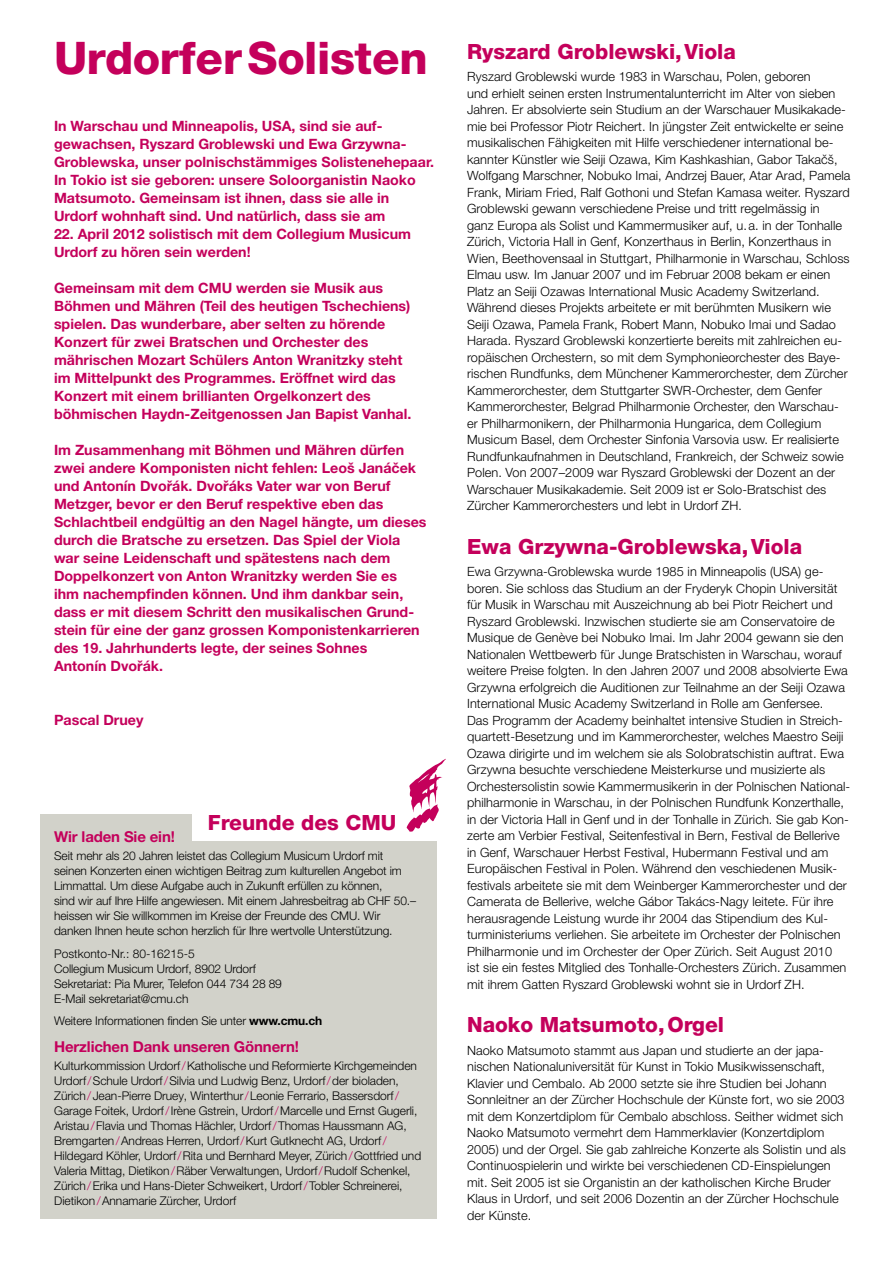
<style>
.page{position:relative;width:893px;height:1263px;background:#fff}
.page>*{position:absolute;margin:0;border:0;box-sizing:border-box;transform-origin:0 0}
.t1{font:800 45px "Helvetica Neue LT Std";letter-spacing:-.01em;color:#c4005b}
.t2{font:800 21px "Helvetica Neue LT Std";color:#c4005b}
.t3{font:700 15px "Helvetica Neue LT Pro";letter-spacing:-.01em;color:#c4005b}
.t4{font:700 14.25px/18px "Helvetica Neue LT Pro";color:#c4005b}
.t5{font:300 12.75px/16.5px "Helvetica Neue LT Pro";letter-spacing:.005em;color:#000}
.t6{font:300 12px/15px "Helvetica Neue LT Pro";letter-spacing:-.005em;color:#000}
.s1{font-weight:700}
.s2{color:#c4005b}
.s3{font-size:12px}
</style>
<div class="page">
<div style="left:40px;top:814px;width:397px;height:405px;background:#d2d2ca"></div>
<div style="left:193px;top:787px;width:257px;height:54px;background:#fff"></div>
<svg style="left:407px;top:759px;width:38px;height:73px"></svg>
<h1 class="t1" style="left:54px;top:31px;width:375px">UrdorferSolisten</h1>
<p class="t4" style="left:54px;top:116px;width:382px">In Warschau und Minneapolis, USA, sind sie auf&shy;gewachsen, Ryszard Groblewski und Ewa Grzywna-Groblewska, unser polnischstämmiges Solistenehepaar.<br>In Tokio ist sie geboren: unsere Soloorganistin Naoko Matsumoto. Gemeinsam ist ihnen, dass sie alle in Urdorf wohnhaft sind. Und natürlich, dass sie am</p>
<p class="t4" style="left:54px;top:224px;width:359px">22. April 2012 solistisch mit dem Collegium Musicum<br>Urdorf zu hören sein werden!</p>
<p class="t4" style="left:54px;top:278px;width:359px">Gemeinsam mit dem CMU werden sie Musik aus Böhmen und Mähren (Teil des heutigen Tschechiens) spielen. Das wunderbare, aber selten zu hörende Konzert für zwei Bratschen und Orchester des mährischen Mozart Schülers Anton Wranitzky steht im Mittelpunkt des Programmes. Eröffnet wird das Konzert mit einem brillianten Orgelkonzert des böhmischen Haydn-Zeitgenossen Jan Bapist Vanhal.</p>
<p class="t4" style="left:54px;top:440px;width:374px">Im Zusammenhang mit Böhmen und Mähren dürfen zwei andere Komponisten nicht fehlen: Leoš Janáček und Antonín Dvořák. Dvořáks Vater war von Beruf Metzger, bevor er den Beruf respektive eben das Schlachtbeil endgültig an den Nagel hängte, um dieses durch die Bratsche zu ersetzen. Das Spiel der Viola war seine Leidenschaft und spätestens nach dem Doppelkonzert von Anton Wranitzky werden Sie es<br>ihm nachempfinden können. Und ihm dankbar sein, dass er mit diesem Schritt den musikalischen Grund&shy;stein für eine der ganz grossen Komponistenkarrieren des 19. Jahrhunderts legte, der seines Sohnes<br>Antonín Dvořák.</p>
<p class="t4" style="left:54px;top:710px;width:91px">Pascal Druey</p>
<h2 class="t2" style="left:208px;top:810px;width:190px">Freunde des CMU</h2>
<p class="t3" style="left:54px;top:827px;width:122px">Wir laden Sie ein!</p>
<p class="t6" style="left:54px;top:848px;width:363px">Seit mehr als 20 Jahren leistet das Collegium Musicum Urdorf mit seinen Konzerten einen wichtigen Beitrag zum kulturellen Angebot im Limmattal. Um diese Aufgabe auch in Zukunft erfüllen zu können,<br>sind wir auf Ihre Hilfe angewiesen. Mit einem Jahresbeitrag ab CHF 50.– heissen wir Sie willkommen im Kreise der Freunde des CMU. Wir danken Ihnen heute schon herzlich für Ihre wertvolle Unterstützung.</p>
<p class="t6" style="left:54px;top:945px;width:229px">Postkonto-Nr.: 80-16215-5<br>Collegium Musicum Urdorf, 8902 Urdorf Sekretariat: Pia Murer, Telefon 044 734 28 89<br>E-Mail sekretariat@cmu.ch</p>
<p class="t6" style="left:54px;top:1013px;width:270px">Weitere Informationen finden Sie unter <span class="s1">www.cmu.ch</span></p>
<p class="t3" style="left:54px;top:1037px;width:246px">Herzlichen Dank unseren Gönnern!</p>
<p class="t6" style="left:54px;top:1058px;width:368px">Kulturkommission Urdorf<span class="s2">/</span>Katholische und Reformierte Kirchgemeinden Urdorf<span class="s2">/</span>Schule Urdorf<span class="s2">/</span>Silvia und Ludwig Benz, Urdorf<span class="s2">/</span>der bioladen, Zürich<span class="s2">/</span>Jean-Pierre Druey, Winterthur<span class="s2">/</span>Leonie Ferrario, Bassersdorf<span class="s2">/ </span>Garage Foitek, Urdorf<span class="s2">/</span>Irène Gstrein, Urdorf<span class="s2">/</span>Marcelle und Ernst Gugerli, Aristau<span class="s2">/</span>Flavia und Thomas Hächler, Urdorf<span class="s2">/</span>Thomas Haussmann AG, Bremgarten<span class="s2">/</span>Andreas Herren, Urdorf<span class="s2">/</span>Kurt Gutknecht AG, Urdorf<span class="s2">/ </span>Hildegard Köhler, Urdorf<span class="s2">/</span>Rita und Bernhard Meyer, Zürich<span class="s2">/</span>Gottfried und Valeria Mittag, Dietikon<span class="s2">/</span>Räber Verwaltungen, Urdorf<span class="s2">/</span>Rudolf Schenkel, Zürich<span class="s2">/</span>Erika und Hans-Dieter Schweikert, Urdorf<span class="s2">/</span>Tobler Schreinerei, Dietikon<span class="s2">/</span>Annamarie Zürcher, Urdorf</p>
<h2 class="t2" style="left:467px;top:39px;width:270px">Ryszard Groblewski,Viola</h2>
<p class="t5" style="left:467px;top:68px;width:385px">Ryszard Groblewski wurde 1983 in Warschau, Polen, geboren<br>und erhielt seinen ersten Instrumentalunterricht im Alter von sieben Jahren. Er absolvierte sein Studium an der Warschauer Musikakade&shy;mie bei Professor Piotr Reichert. In jüngster Zeit entwickelte er seine musikalischen Fähigkeiten mit Hilfe verschiedener international be&shy;kannter Künstler wie Seiji Ozawa, Kim Kashkashian, Gabor Takačš, Wolfgang Marschner, Nobuko Imai, Andrzej Bauer, Atar Arad, Pamela Frank, Miriam Fried, Ralf Gothoni und Stefan Kamasa weiter. Ryszard Groblewski gewann verschiedene Preise und tritt regelmässig in<br>ganz Europa als Solist und Kammermusiker auf, u. a. in der Tonhalle Zürich, Victoria Hall in Genf, Konzerthaus in Berlin, Konzerthaus in Wien, Beethovensaal in Stuttgart, Philharmonie in Warschau, Schloss Elmau usw. Im Januar 2007 und im Februar 2008 bekam er einen Platz an Seiji Ozawas International Music Academy Switzerland.<br>Während dieses Projekts arbeitete er mit berühmten Musikern wie Seiji Ozawa, Pamela Frank, Robert Mann, Nobuko Imai und Sadao Harada. Ryszard Groblewski konzertierte bereits mit zahlreichen eu&shy;ropäischen Orchestern, so mit dem Symphonieorchester des Baye&shy;rischen Rundfunks, dem Münchener Kammerorchester, dem Zürcher Kammerorchester, dem Stuttgarter SWR-Orchester, dem Genfer Kammerorchester, Belgrad Philharmonie Orchester, den Warschau&shy;er Philharmonikern, der Philharmonia Hungarica, dem Collegium Musicum Basel, dem Orchester Sinfonia Varsovia usw. Er realisierte Rundfunkaufnahmen in Deutschland, Frankreich, der Schweiz sowie Polen. Von 2007–2009 war Ryszard Groblewski der Dozent an der Warschauer Musikakademie. Seit 2009 ist er Solo-Bratschist des Zürcher Kammerorchesters und lebt in Urdorf ZH<span class="s3">.</span></p>
<h2 class="t2" style="left:467px;top:534px;width:337px">Ewa Grzywna-Groblewska,Viola</h2>
<p class="t5" style="left:467px;top:563px;width:385px">Ewa Grzywna-Groblewska wurde 1985 in Minneapolis (USA) ge&shy;boren. Sie schloss das Studium an der Fryderyk Chopin Universität für Musik in Warschau mit Auszeichnung ab bei Piotr Reichert und Ryszard Groblewski. Inzwischen studierte sie am Conservatoire de Musique de Genève bei Nobuko Imai. Im Jahr 2004 gewann sie den Nationalen Wettbewerb für Junge Bratschisten in Warschau, worauf weitere Preise folgten. In den Jahren 2007 und 2008 absolvierte Ewa Grzywna erfolgreich die Auditionen zur Teilnahme an der Seiji Ozawa International Music Academy Switzerland in Rolle am Genfersee.<br>Das Programm der Academy beinhaltet intensive Studien in Streich&shy;quartett-Besetzung und im Kammerorchester, welches Maestro Seiji Ozawa dirigirte und im welchem sie als Solobratschistin auftrat. Ewa Grzywna besuchte verschiedene Meisterkurse und musizierte als Orchestersolistin sowie Kammermusikerin in der Polnischen National&shy;philharmonie in Warschau, in der Polnischen Rundfunk Konzerthalle, in der Victoria Hall in Genf und in der Tonhalle in Zürich. Sie gab Kon&shy;zerte am Verbier Festival, Seitenfestival in Bern, Festival de Bellerive in Genf, Warschauer Herbst Festival, Hubermann Festival und am Europäischen Festival in Polen. Während den veschiedenen Musik&shy;festivals arbeitete sie mit dem Weinberger Kammerorchester und der Camerata de Bellerive, welche Gábor Takács-Nagy leitete. Für ihre herausragende Leistung wurde ihr 2004 das Stipendium des Kul&shy;turministeriums verliehen. Sie arbeitete im Orchester der Polnischen Philharmonie und im Orchester der Oper Zürich. Seit August 2010<br>ist sie ein festes Mitglied des Tonhalle-Orchesters Zürich. Zusammen mit ihrem Gatten Ryszard Groblewski wohnt sie in Urdorf ZH.</p>
<h2 class="t2" style="left:467px;top:1012px;width:259px">Naoko Matsumoto,Orgel</h2>
<p class="t5" style="left:467px;top:1042px;width:380px">Naoko Matsumoto stammt aus Japan und studierte an der japa&shy;nischen Nationaluniversität für Kunst in Tokio Musikwissenschaft, Klavier und Cembalo. Ab 2000 setzte sie ihre Studien bei Johann Sonnleitner an der Zürcher Hochschule der Künste fort, wo sie 2003 mit dem Konzertdiplom für Cembalo abschloss. Seither widmet sich Naoko Matsumoto vermehrt dem Hammerklavier (Konzertdiplom 2005) und der Orgel. Sie gab zahlreiche Konzerte als Solistin und als Continuospielerin und wirkte bei verschiedenen CD-Einspielungen mit. Seit 2005 ist sie Organistin an der katholischen Kirche Bruder Klaus in Urdorf, und seit 2006 Dozentin an der Zürcher Hochschule der Künste.</p>
</div>
